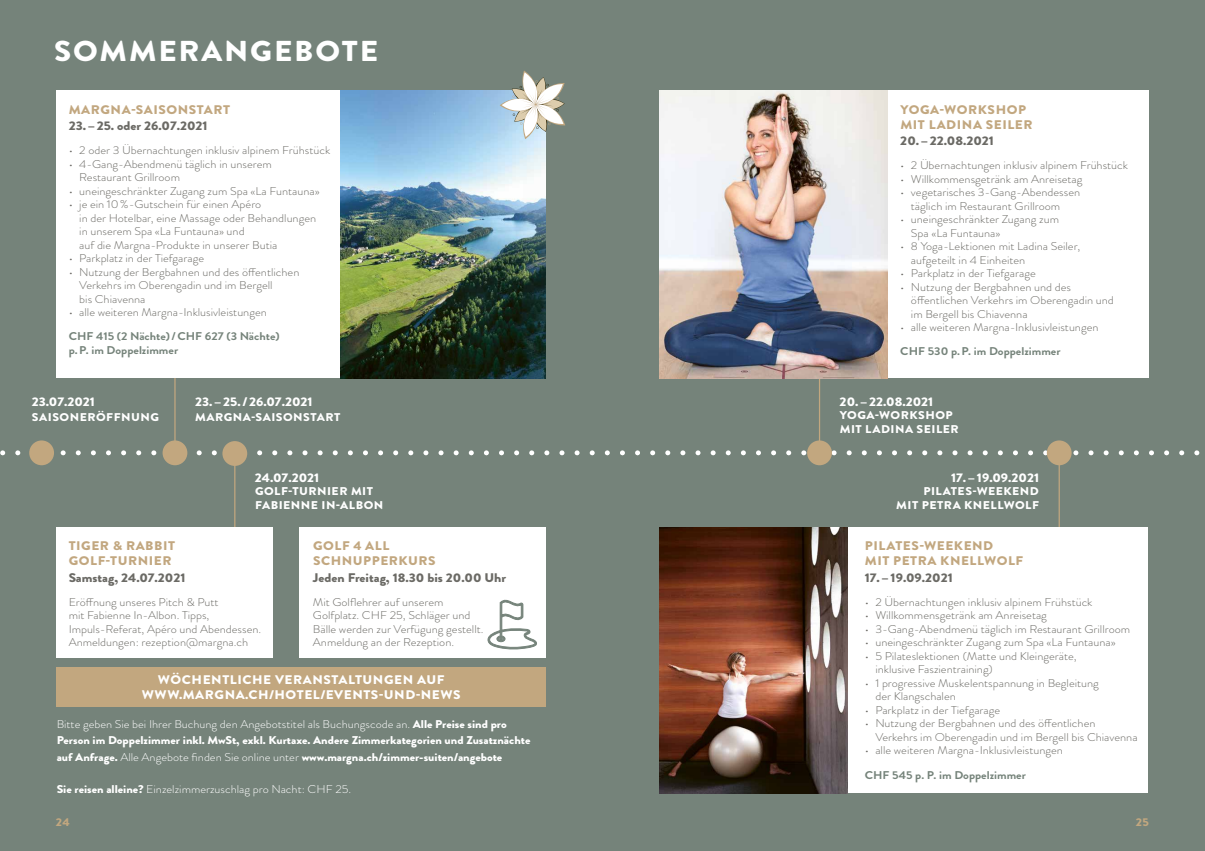
<style>
.page{position:relative;width:1205px;height:851px;background:#fff}
.page>*{position:absolute;margin:0;border:0;box-sizing:border-box;transform-origin:0 0}
.t1{font:900 28.75px "Brandon Grotesque";letter-spacing:.06em;color:#fff;scale:1.09 1}
.t2{font:900 12.5px/15px "Brandon Grotesque";letter-spacing:.04em;color:#c2a77f;scale:1.09 1}
.t3{font:900 12.5px "Brandon Grotesque";color:#6b6a65;scale:1.09 1}
.t4{font:900 12.5px/15px "Brandon Grotesque";letter-spacing:.04em;color:#fff;text-align:center;scale:1.09 1}
.t5{font:900 12.5px "Brandon Grotesque";color:#fff;scale:1.09 1}
.t6{font:300 11.25px/13.5px "Brandon Grotesque";color:#6b6a65;scale:1.09 1}
.t7{font:900 11.25px/16.2px "Brandon Grotesque";color:#fff;scale:1.09 1}
.t8{font:900 11.25px/13.5px "Brandon Grotesque";letter-spacing:.04em;color:#fff;scale:1.09 1}
.t9{font:700 11.25px/13.5px "Brandon Grotesque";color:#75837a;scale:1.09 1}
.t10{font:300 11.25px "Brandon Grotesque";color:#fff;scale:1.09 1}
.t11{font:900 11.25px "Brandon Grotesque";color:#c2a77f;scale:1.09 1}
.s1{font-weight:300}
.s2{font-weight:900}
</style>
<div class="page">
<div style="left:0;top:0;width:1205px;height:850px;background:#75837a"></div>
<svg style="left:0;top:450px;width:1200px;height:5px"></svg>
<div style="left:163px;top:440px;width:24px;height:25px;background:#c2a77f;border-radius:50%"></div>
<div style="left:222px;top:441px;width:25px;height:25px;background:#c2a77f;border-radius:50%"></div>
<hr style="left:174px;top:313px;width:2px;height:135px;background:#c2a77f">
<hr style="left:234px;top:449px;width:1px;height:135px;background:#c2a77f">
<div style="left:57px;top:90px;width:283px;height:288px;background:#fff"></div>
<img style="left:340px;top:90px;width:206px;height:288px">
<hr style="left:1058px;top:448px;width:2px;height:105px;background:#c2a77f">
<hr style="left:819px;top:292px;width:1px;height:154px;background:#c2a77f">
<div style="left:847px;top:527px;width:301px;height:266px;background:#fff"></div>
<div style="left:807px;top:440px;width:25px;height:25px;background:#c2a77f;border-radius:50%"></div>
<div style="left:29px;top:440px;width:25px;height:25px;background:#c2a77f;border-radius:50%"></div>
<div style="left:888px;top:90px;width:260px;height:288px;background:#fff"></div>
<img style="left:659px;top:90px;width:229px;height:288px">
<div style="left:1047px;top:440px;width:24px;height:25px;background:#c2a77f;border-radius:50%"></div>
<img style="left:659px;top:527px;width:188px;height:266px">
<svg style="left:500px;top:71px;width:65px;height:68px"></svg>
<div style="left:57px;top:667px;width:489px;height:39px;background:#c2a77f"></div>
<div style="left:57px;top:527px;width:216px;height:130px;background:#fff"></div>
<div style="left:300px;top:527px;width:246px;height:130px;background:#fff"></div>
<svg style="left:487px;top:599px;width:50px;height:51px"></svg>
<h1 class="t1" style="left:54px;top:31px;width:299px">SOMMERANGEBOTE</h1>
<p class="t2" style="left:69px;top:102px;width:150px">MARGNA-SAISONSTART</p>
<p class="t3" style="left:69px;top:117px;width:129px">23.–25. oder 26.07.2021</p>
<p class="t6" style="left:69px;top:143px;width:241px">• 2 oder 3 Übernachtungen inklusiv alpinem Frühstück</p>
<p class="t6" style="left:79px;top:157px;width:178px;text-indent:-11px">• 4-Gang-Abendmenü täglich in unserem<br>Restaurant Grillroom</p>
<p class="t6" style="left:69px;top:184px;width:232px">• uneingeschränkter Zugang zum Spa «La Funtauna»</p>
<p class="t6" style="left:79px;top:197px;width:219px;text-indent:-11px">• je ein 10%-Gutschein für einen Apéro<br>in der Hotelbar, eine Massage oder Behandlungen in unserem Spa «La Funtauna» und<br>auf die Margna-Produkte in unserer Butia</p>
<p class="t6" style="left:69px;top:251px;width:126px">• Parkplatz in der Tiefgarage</p>
<p class="t6" style="left:79px;top:265px;width:203px;text-indent:-11px">• Nutzung der Bergbahnen und des öffentlichen<br>Verkehrs im Oberengadin und im Bergell<br>bis Chiavenna</p>
<p class="t6" style="left:69px;top:305px;width:183px">• alle weiteren Margna-Inklusivleistungen</p>
<p class="t9" style="left:69px;top:330px;width:195px">CHF 415 (2 Nächte)/CHF 627 (3 Nächte) p.P. im Doppelzimmer</p>
<p class="t4" style="left:32px;top:394px;width:59px">23.07.2021</p>
<p class="t8" style="left:32px;top:410px;width:118px">SAISONERÖFFNUNG</p>
<p class="t5" style="left:195px;top:392px;width:109px">23.–25./26.07.2021</p>
<p class="t8" style="left:195px;top:410px;width:135px">MARGNA-SAISONSTART</p>
<p class="t4" style="left:255px;top:470px;width:60px">24.07.2021</p>
<p class="t8" style="left:255px;top:484px;width:119px">GOLF-TURNIER MIT<br>FABIENNE IN-ALBON</p>
<p class="t2" style="left:69px;top:538px;width:99px">TIGER &amp; RABBIT<br>GOLF-TURNIER</p>
<p class="t3" style="left:69px;top:568px;width:109px">Samstag, 24.07.2021</p>
<p class="t6" style="left:69px;top:595px;width:178px">Eröffnung unseres Pitch &amp; Putt<br>mit Fabienne In-Albon. Tipps, Impuls-Referat, Apéro und Abendessen.<br>Anmeldungen: rezeption@margna.ch</p>
<p class="t2" style="left:313px;top:538px;width:114px">GOLF 4 ALL<br>SCHNUPPERKURS</p>
<p class="t3" style="left:313px;top:568px;width:179px">Jeden Freitag, 18.30 bis 20.00 Uhr</p>
<p class="t6" style="left:313px;top:595px;width:158px">Mit Golflehrer auf unserem<br>Golfplatz. CHF 25, Schläger und<br>Bälle werden zur Verfügung gestellt.<br>Anmeldung an der Rezeption.</p>
<p class="t4" style="left:142px;top:672px;width:294px">WÖCHENTLICHE VERANSTALTUNGEN AUF<br>WWW.MARGNA.CH/HOTEL/EVENTS-UND-NEWS</p>
<p class="t7" style="left:57px;top:716px;width:436px"><span class="s1">Bitte geben Sie bei Ihrer Buchung den Angebotstitel als Buchungscode an.</span> Alle Preise sind pro<br>Person im Doppelzimmer inkl. MwSt, exkl. Kurtaxe. Andere Zimmerkategorien und Zusatznächte auf Anfrage. <span class="s1">Alle Angebote finden Sie online unter</span> www.margna.ch/zimmer-suiten/angebote</p>
<p class="t10" style="left:57px;top:781px;width:272px"><span class="s2">Sie reisen alleine?</span> Einzelzimmerzuschlag pro Nacht: CHF 25.</p>
<p class="t11" style="left:56px;top:813px;width:14px">24</p>
<p class="t2" style="left:900px;top:102px;width:123px">YOGA-WORKSHOP<br>MIT LADINA SEILER</p>
<p class="t3" style="left:900px;top:132px;width:87px">20.–22.08.2021</p>
<p class="t6" style="left:900px;top:158px;width:210px">• 2 Übernachtungen inklusiv alpinem Frühstück</p>
<p class="t6" style="left:900px;top:172px;width:169px">• Willkommensgetränk am Anreisetag</p>
<p class="t6" style="left:911px;top:185px;width:157px;text-indent:-11px">• vegetarisches 3-Gang-Abendessen täglich im Restaurant Grillroom</p>
<p class="t6" style="left:911px;top:212px;width:137px;text-indent:-11px">• uneingeschränkter Zugang zum<br>Spa «La Funtauna»</p>
<p class="t6" style="left:911px;top:239px;width:157px;text-indent:-11px">• 8 Yoga-Lektionen mit Ladina Seiler, aufgeteilt in 4 Einheiten</p>
<p class="t6" style="left:900px;top:266px;width:126px">• Parkplatz in der Tiefgarage</p>
<p class="t6" style="left:911px;top:280px;width:188px;text-indent:-11px">• Nutzung der Bergbahnen und des öffentlichen Verkehrs im Oberengadin und im Bergell bis Chiavenna</p>
<p class="t6" style="left:900px;top:320px;width:183px">• alle weiteren Margna-Inklusivleistungen</p>
<p class="t9" style="left:900px;top:345px;width:149px">CHF 530 p.P. im Doppelzimmer</p>
<p class="t5" style="left:839px;top:392px;width:87px">20.–22.08.2021</p>
<p class="t8" style="left:840px;top:409px;width:111px">YOGA-WORKSHOP<br>MIT LADINA SEILER</p>
<p class="t5" style="left:951px;top:468px;width:82px">17.–19.09.2021</p>
<p class="t8" style="left:896px;top:484px;width:132px;text-align:right">PILATES-WEEKEND<br>MIT PETRA KNELLWOLF</p>
<p class="t2" style="left:865px;top:538px;width:147px">PILATES-WEEKEND<br>MIT PETRA KNELLWOLF</p>
<p class="t3" style="left:865px;top:568px;width:82px">17.–19.09.2021</p>
<p class="t6" style="left:865px;top:595px;width:210px">• 2 Übernachtungen inklusiv alpinem Frühstück</p>
<p class="t6" style="left:865px;top:608px;width:169px">• Willkommensgetränk am Anreisetag</p>
<p class="t6" style="left:865px;top:622px;width:245px">• 3-Gang-Abendmenü täglich im Restaurant Grillroom</p>
<p class="t6" style="left:865px;top:635px;width:232px">• uneingeschränkter Zugang zum Spa «La Funtauna»</p>
<p class="t6" style="left:875px;top:649px;width:186px;text-indent:-11px">• 5 Pilateslektionen (Matte und Kleingeräte, inklusive Faszientraining)</p>
<p class="t6" style="left:875px;top:676px;width:207px;text-indent:-11px">• 1 progressive Muskelentspannung in Begleitung der Klangschalen</p>
<p class="t6" style="left:865px;top:703px;width:126px">• Parkplatz in der Tiefgarage</p>
<p class="t6" style="left:875px;top:716px;width:242px;text-indent:-11px">• Nutzung der Bergbahnen und des öffentlichen<br>Verkehrs im Oberengadin und im Bergell bis Chiavenna</p>
<p class="t6" style="left:865px;top:743px;width:183px">• alle weiteren Margna-Inklusivleistungen</p>
<p class="t9" style="left:865px;top:768px;width:149px">CHF 545 p. P. im Doppelzimmer</p>
<p class="t11" style="left:1136px;top:813px;width:13px">25</p>
</div>
